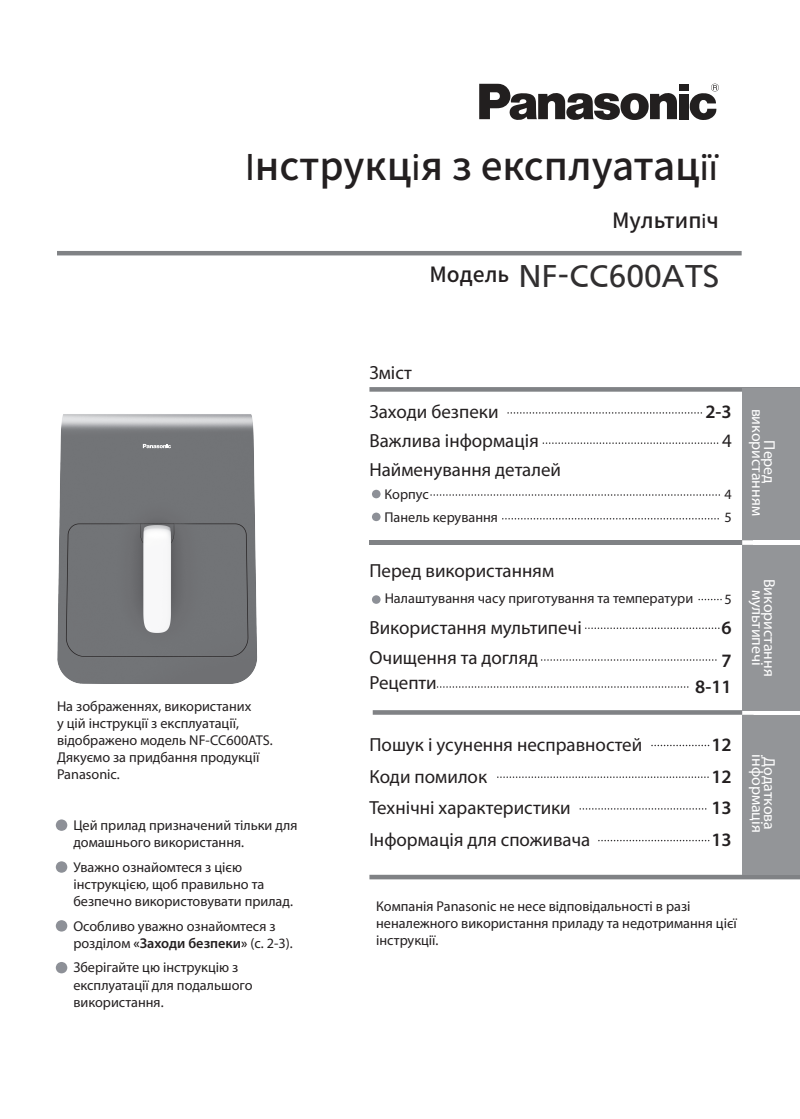
<style>
.page{position:relative;width:800px;height:1119px;background:#fff}
.page>*{position:absolute;margin:0;border:0;box-sizing:border-box;transform-origin:0 0}
.t1{font:500 38.55px "Noto Sans Hans";color:#231f20}
.t2{font:27px "PUD Hinban M";color:#312f30}
.t3{font:500 21px "Noto Sans Hans";color:#231f20}
.t4{font:18.9px/28.8px "Myriad Pro";color:#231f20}
.t5{font:600 18.9px/31.7px "Myriad Pro";color:#231f20}
.t6{font:15.75px/12px "Myriad Pro";color:#fff;text-align:center}
.t7{font:14.25px/17.1px "Myriad Pro";color:#231f20}
.s1{font-family:"Myriad Pro";font-weight:400}
.s2{font-weight:600}
</style>
<div class="page">
<div style="left:372px;top:489px;width:8px;height:9px;background:#8d9097;border-radius:50%"></div>
<div style="left:372px;top:512px;width:8px;height:9px;background:#8d9097;border-radius:50%"></div>
<hr style="left:57px;top:251px;width:684px;height:4px;background:#808285">
<hr style="left:369px;top:387px;width:430px;height:4px;background:#808285">
<div style="left:369px;top:540px;width:384px;height:5px;background:#808285"></div>
<svg style="left:372px;top:710px;width:370px;height:4px"></svg>
<div style="left:369px;top:874px;width:430px;height:5px;background:#808285"></div>
<svg style="left:651px;top:744px;width:57px;height:2px"></svg>
<svg style="left:497px;top:776px;width:211px;height:1px"></svg>
<svg style="left:580px;top:808px;width:127px;height:1px"></svg>
<div style="left:56px;top:819px;width:11px;height:11px;background:#8d9097;border-radius:50%"></div>
<div style="left:56px;top:861px;width:11px;height:11px;background:#8d9097;border-radius:50%"></div>
<div style="left:56px;top:920px;width:11px;height:11px;background:#8d9097;border-radius:50%"></div>
<div style="left:56px;top:961px;width:11px;height:12px;background:#8d9097;border-radius:50%"></div>
<div style="left:678px;top:84px;width:10px;height:6px;background:#221f1f"></div>
<div style="left:678px;top:94px;width:10px;height:25px;background:#221f1f"></div>
<svg style="left:479px;top:84px;width:197px;height:36px"></svg>
<svg style="left:689px;top:84px;width:29px;height:36px"></svg>
<svg style="left:437px;top:686px;width:252px;height:1px"></svg>
<svg style="left:541px;top:659px;width:175px;height:1px"></svg>
<div style="left:372px;top:595px;width:8px;height:8px;background:#8d9097;border-radius:50%"></div>
<svg style="left:698px;top:598px;width:23px;height:2px"></svg>
<svg style="left:585px;top:627px;width:132px;height:2px"></svg>
<svg style="left:598px;top:839px;width:109px;height:2px"></svg>
<div style="left:742px;top:540px;width:57px;height:5px;background:#fff"></div>
<svg style="left:742px;top:710px;width:57px;height:4px"></svg>
<svg style="left:508px;top:412px;width:194px;height:1px"></svg>
<svg style="left:543px;top:442px;width:174px;height:2px"></svg>
<svg style="left:431px;top:494px;width:289px;height:1px"></svg>
<svg style="left:502px;top:518px;width:217px;height:1px"></svg>
<div style="left:742px;top:545px;width:57px;height:165px;background:#939598"></div>
<div style="left:742px;top:714px;width:57px;height:160px;background:#939598"></div>
<img style="left:57px;top:414px;width:201px;height:270px">
<svg style="left:143px;top:444px;width:28px;height:4px"></svg>
<div style="left:742px;top:388px;width:57px;height:152px;background:#939598"></div>
<h1 class="t1" style="left:245px;top:144px;width:473px"><span class="s1">І</span>нструкц<span class="s1">і</span>я з експлуатац<span class="s1">ії</span></h1>
<h3 class="t3" style="left:612px;top:208px;width:108px">Мультип<span class="s1">і</span>ч</h3>
<h3 class="t3" style="left:429px;top:262px;width:81px">Модель</h3>
<h2 class="t2" style="left:518px;top:257px;width:202px">NF-CC600ATS</h2>
<p class="t7" style="left:57px;top:697px;width:217px">На зображеннях, використаних<br>у цій інструкції з експлуатації, відображено модель NF-CC600ATS.<br>Дякуємо за придбання продукції<br>Panasonic.</p>
<p class="t7" style="left:73px;top:816px;width:226px">Цей прилад призначений тільки для домашнього використання.</p>
<p class="t7" style="left:73px;top:858px;width:221px">Уважно ознайомтеся з цією інструкцією, щоб правильно та безпечно використовувати прилад.</p>
<p class="t7" style="left:73px;top:917px;width:221px">Особливо уважно ознайомтеся з розділом <span class="s2">«Заходи безпеки»</span> (с. 2-3).</p>
<p class="t7" style="left:73px;top:958px;width:181px">Зберігайте цю інструкцію з експлуатації для подальшого використання.</p>
<h3 class="t4" style="left:369px;top:358px;width:44px">Зміст</h3>
<h3 class="t4" style="left:369px;top:397px;width:193px">Заходи безпеки<br>Важлива інформація<br>Найменування деталей</h3>
<p class="t7" style="left:384px;top:482px;width:115px;line-height:23.1px">Корпус<br>Панель керування</p>
<h3 class="t5" style="left:705px;top:395px;width:28px">2-3</h3>
<h3 class="t4" style="left:721px;top:425px;width:11px">4</h3>
<p class="t7" style="left:724px;top:482px;width:9px;line-height:23.1px">4<br>5</p>
<h3 class="t4" style="left:369px;top:555px;width:186px">Перед використанням</h3>
<p class="t7" style="left:384px;top:590px;width:310px">Налаштування часу приготування та температури</p>
<p class="t7" style="left:724px;top:591px;width:9px">5</p>
<h3 class="t4" style="left:369px;top:613px;width:214px">Використання мультипечі</h3>
<h3 class="t5" style="left:721px;top:611px;width:12px">6</h3>
<h3 class="t4" style="left:369px;top:644px;width:170px;line-height:25.2px">Очищення та догляд<br>Рецепти</h3>
<h3 class="t5" style="left:721px;top:644px;width:12px">7</h3>
<h3 class="t5" style="left:695px;top:670px;width:38px">8-11</h3>
<p class="t6" style="left:775px;top:408px;width:109px;rotate:90deg">Перед використанням</p>
<p class="t6" style="left:775px;top:578px;width:99px;rotate:90deg">Використання мультипечі</p>
<h3 class="t4" style="left:369px;top:730px;width:274px">Пошук і усунення несправностей</h3>
<h3 class="t5" style="left:711px;top:728px;width:22px">12<br>12</h3>
<h3 class="t4" style="left:369px;top:793px;width:203px">Технічні характеристики</h3>
<h3 class="t5" style="left:711px;top:791px;width:22px">13</h3>
<h3 class="t4" style="left:369px;top:825px;width:222px">Інформація для споживача</h3>
<h3 class="t4" style="left:369px;top:761px;width:119px">Коди помилок</h3>
<h3 class="t5" style="left:711px;top:823px;width:22px">13</h3>
<p class="t6" style="left:763px;top:754px;width:80px;rotate:90deg">інформація</p>
<p class="t6" style="left:775px;top:757px;width:74px;rotate:90deg">Додаткова</p>
<p class="t7" style="left:376px;top:897px;width:362px">Компанія Panasonic не несе відповідальності в разі неналежного використання приладу та недотримання цієї інструкції.</p>
</div>
